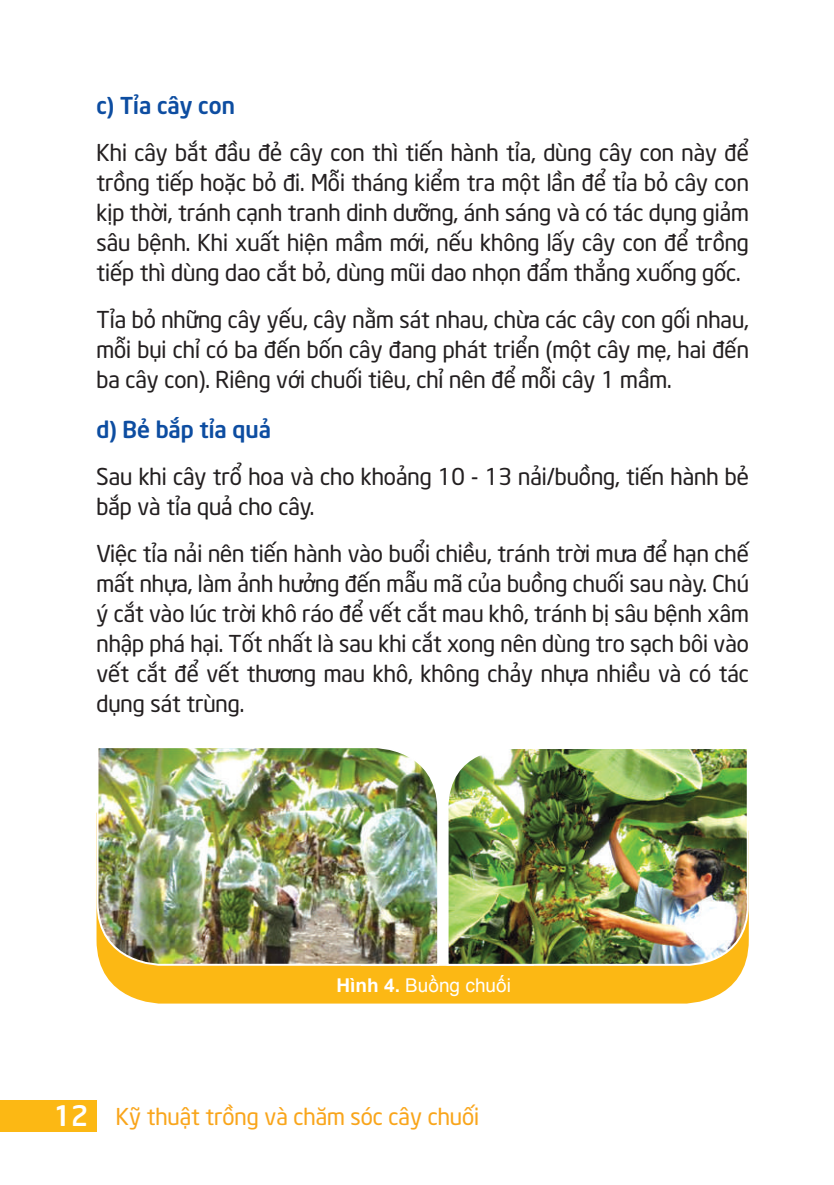
<style>
.page{position:relative;width:834px;height:1185px;background:#fff}
.page>*{position:absolute;margin:0;border:0;box-sizing:border-box;transform-origin:0 0}
.t1{font:23px/30px "UTM Neo Sans Intel";color:#231f20;text-align:justify}
.t2{font:23px "UTM Neo Sans Intel";color:#f9a51b}
.t3{font:700 23px "UTM Neo Sans Intel";color:#0d4da1}
.t4{font:19px "Arial";color:#fff}
.s1{font-weight:700}
.s2{font-weight:700;font-size:28px;color:#fff}
</style>
<div class="page">
<div style="left:0;top:1100px;width:96px;height:32px;background:#fcb814"></div>
<div style="left:101px;top:965px;width:643px;height:38px;background:#fcb814"></div>
<img style="left:445px;top:749px;width:304px;height:218px">
<img style="left:96px;top:748px;width:344px;height:219px">
<p class="t3" style="left:96px;top:87px;width:140px">c) Tỉa cây con</p>
<p class="t1" style="left:96px;top:135px;width:653px">Khi cây bắt đầu đẻ cây con thì tiến hành tỉa, dùng cây con này để trồng tiếp hoặc bỏ đi. Mỗi tháng kiểm tra một lần để tỉa bỏ cây con kịp thời, tránh cạnh tranh dinh dưỡng, ánh sáng và có tác dụng giảm sâu bệnh. Khi xuất hiện mầm mới, nếu không lấy cây con để trồng tiếp thì dùng dao cắt bỏ, dùng mũi dao nhọn đẩm thẳng xuống gốc.</p>
<p class="t1" style="left:96px;top:302px;width:653px">Tỉa bỏ những cây yếu, cây nằm sát nhau, chừa các cây con gối nhau, mỗi bụi chỉ có ba đến bốn cây đang phát triển (một cây mẹ, hai đến ba cây con). Riêng với chuối tiêu, chỉ nên để mỗi cây 1 mầm.</p>
<p class="t3" style="left:96px;top:410px;width:176px">d) Bẻ bắp tỉa quả</p>
<p class="t1" style="left:96px;top:459px;width:653px">Sau khi cây trổ hoa và cho khoảng 10 - 13 nải/buồng, tiến hành bẻ bắp và tỉa quả cho cây.</p>
<p class="t1" style="left:96px;top:536px;width:653px">Việc tỉa nải nên tiến hành vào buổi chiều, tránh trời mưa để hạn chế mất nhựa, làm ảnh hưởng đến mẫu mã của buồng chuối sau này. Chú ý cắt vào lúc trời khô ráo để vết cắt mau khô, tránh bị sâu bệnh xâm nhập phá hại. Tốt nhất là sau khi cắt xong nên dùng tro sạch bôi vào vết cắt để vết thương mau khô, không chảy nhựa nhiều và có tác dụng sát trùng.</p>
<p class="t4" style="left:336px;top:973px;width:176px"><span class="s1">Hình 4.</span> Buồng chuối</p>
<p class="t2" style="left:54px;top:1098px;width:426px"><span class="s2">12</span> Kỹ thuật trồng và chăm sóc cây chuối</p>
</div>
